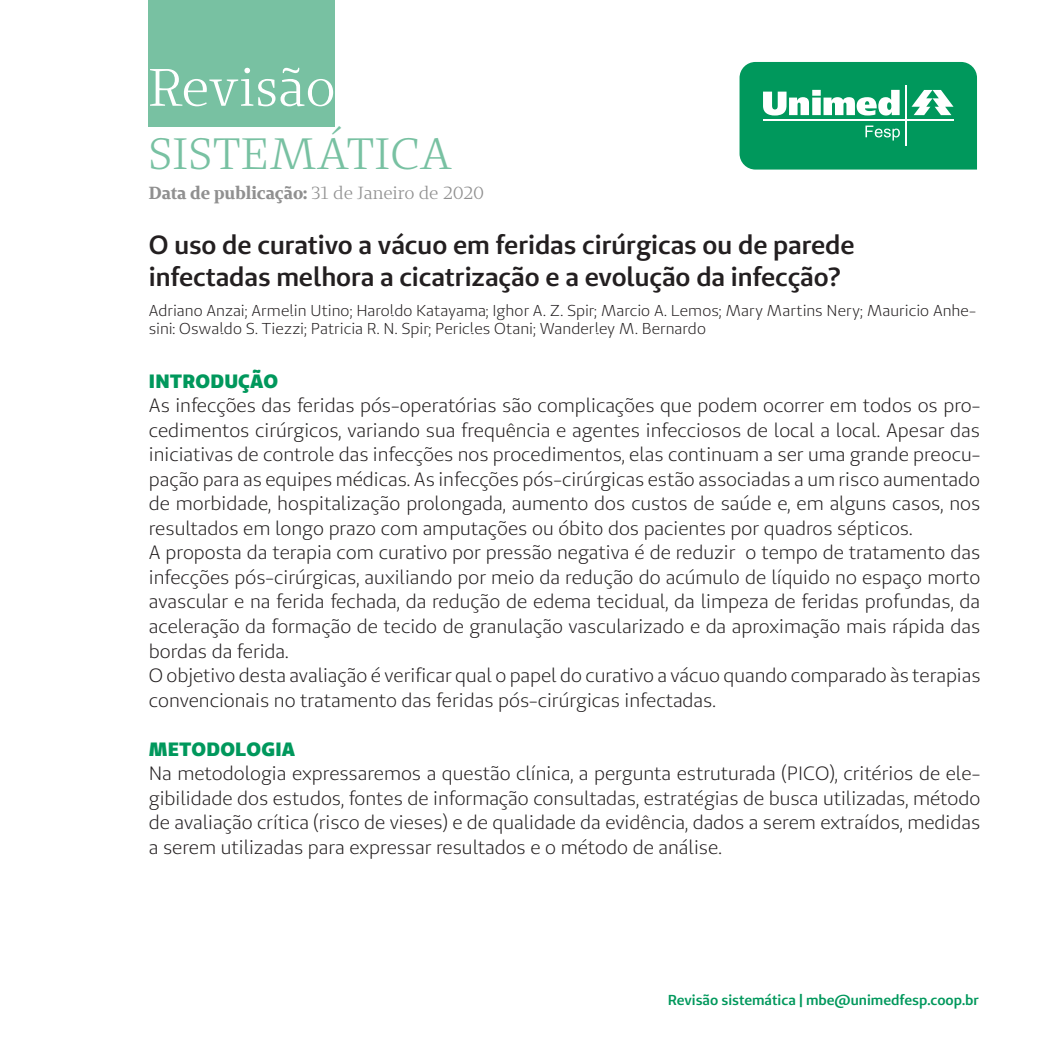
<style>
.page{position:relative;width:1042px;height:1042px;background:#fff}
.page>*{position:absolute;margin:0;border:0;box-sizing:border-box;transform-origin:0 0}
.t1{font:52.5px "Unimed Serif";color:#fff}
.t2{font:43.75px "Unimed Serif";letter-spacing:.01em;color:#78c1a2}
.Título{font:600 26.25px/31.5px "Unimed Sans";color:#231f20}
.Texto{font:19.25px/24.5px "Unimed Sans";color:#231f20;text-align:justify}
.Intertítulo{font:900 19.25px "Unimed Sans";letter-spacing:.01em;color:#00985c}
.t3{font:700 17.5px "Unimed Serif";color:#909090}
.Crédito_de_texto{font:15.75px/18.4px "Unimed Sans";color:#231f20}
.t4{font:600 14.35px "Unimed Sans";color:#00985c}
.s1{font-weight:400}
</style>
<div class="page">
<div style="left:148px;top:0;width:186px;height:127px;background:#78c1a2"></div>
<svg style="left:739px;top:62px;width:238px;height:108px;background:#24a673"></svg>
<h1 class="t1" style="left:148px;top:54px;width:189px">Revisão</h1>
<h2 class="t2" style="left:148px;top:126px;width:305px">SISTEMÁTICA</h2>
<p class="t3" style="left:149px;top:181px;width:337px">Data de publicação: <span class="s1">31 de Janeiro de 2020</span></p>
<p class="Título" style="left:149px;top:229px;width:707px">O uso de curativo a vácuo em feridas cirúrgicas ou de parede infectadas melhora a cicatrização e a evolução da infecção?</p>
<p class="Crédito_de_texto" style="left:149px;top:301px;width:829px">Adriano Anzai; Armelin Utino; Haroldo Katayama; Ighor A. Z. Spir; Marcio A. Lemos; Mary Martins Nery; Mauricio Anhe&shy;sini: Oswaldo S. Tiezzi; Patricia R. N. Spir; Pericles Otani; Wanderley M. Bernardo</p>
<p class="Intertítulo" style="left:149px;top:368px;width:131px">INTRODUÇÃO</p>
<p class="Texto" style="left:149px;top:393px;width:833px">As infecções das feridas pós-operatórias são complicações que podem ocorrer em todos os pro&shy;cedimentos cirúrgicos, variando sua frequência e agentes infecciosos de local a local. Apesar das iniciativas de controle das infecções nos procedimentos, elas continuam a ser uma grande preocu&shy;pação para as equipes médicas. As infecções pós-cirúrgicas estão associadas a um risco aumentado de morbidade, hospitalização prolongada, aumento dos custos de saúde e, em alguns casos, nos resultados em longo prazo com amputações ou óbito dos pacientes por quadros sépticos.</p>
<p class="Texto" style="left:149px;top:540px;width:833px">A proposta da terapia com curativo por pressão negativa é de reduzir o tempo de tratamento das infecções pós-cirúrgicas, auxiliando por meio da redução do acúmulo de líquido no espaço morto avascular e na ferida fechada, da redução de edema tecidual, da limpeza de feridas profundas, da aceleração da formação de tecido de granulação vascularizado e da aproximação mais rápida das bordas da ferida.</p>
<p class="Texto" style="left:149px;top:663px;width:833px">O objetivo desta avaliação é verificar qual o papel do curativo a vácuo quando comparado às terapias convencionais no tratamento das feridas pós-cirúrgicas infectadas.</p>
<p class="Intertítulo" style="left:149px;top:736px;width:148px">METODOLOGIA</p>
<p class="Texto" style="left:149px;top:761px;width:833px">Na metodologia expressaremos a questão clínica, a pergunta estruturada (PICO), critérios de ele&shy;gibilidade dos estudos, fontes de informação consultadas, estratégias de busca utilizadas, método de avaliação crítica (risco de vieses) e de qualidade da evidência, dados a serem extraídos, medidas a serem utilizadas para expressar resultados e o método de análise.</p>
<p class="t4" style="left:668px;top:990px;width:313px">Revisão sistemática | mbe@unimedfesp.coop.br</p>
</div>
